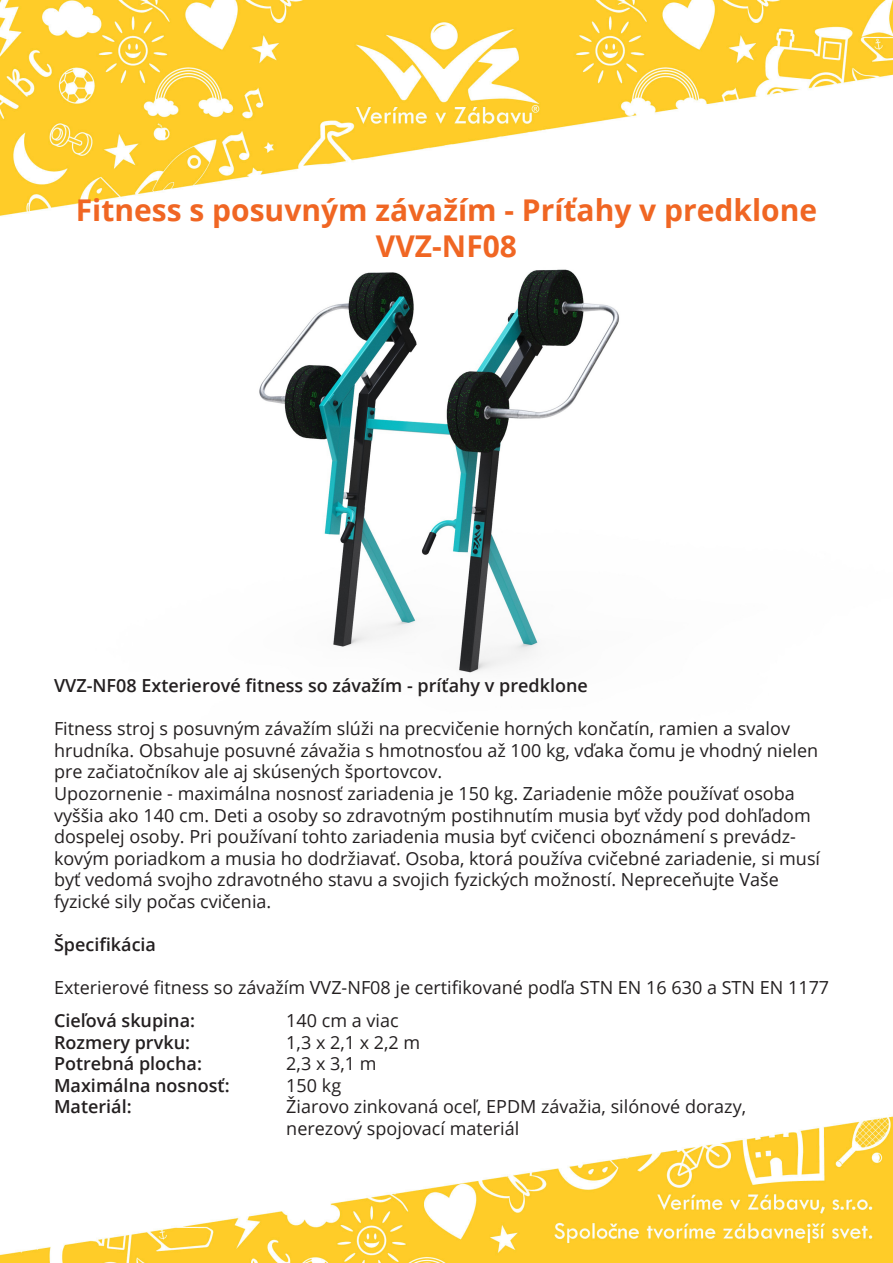
<style>
.page{position:relative;width:893px;height:1263px;background:#fff}
.page>*{position:absolute;margin:0;border:0;box-sizing:border-box;transform-origin:0 0}
.Veľký_Nádpis_-_Oranžová_-_20pt{font:700 30px "Open Sans";color:#f06623}
.Text_čierna_12pt{font:18px/21.6px "Open Sans";color:#231f20}
.Malý_nádpis_-_čierna_12pt{font:600 18px "Open Sans";color:#231f20}
</style>
<div class="page">
<img style="left:259px;top:269px;width:360px;height:404px">
<img style="left:0;top:1116px;width:893px;height:147px">
<img style="left:0;top:0;width:893px;height:216px">
<p class="Veľký_Nádpis_-_Oranžová_-_20pt" style="left:76px;top:189px;width:743px">Fitness s posuvným závažím - Príťahy v predklone</p>
<p class="Veľký_Nádpis_-_Oranžová_-_20pt" style="left:376px;top:225px;width:143px">VVZ-NF08</p>
<p class="Malý_nádpis_-_čierna_12pt" style="left:54px;top:673px;width:535px">VVZ-NF08 Exterierové fitness so závažím - príťahy v predklone</p>
<p class="Text_čierna_12pt" style="left:54px;top:717px;width:766px">Fitness stroj s posuvným závažím slúži na precvičenie horných končatín, ramien a svalov hrudníka. Obsahuje posuvné závažia s hmotnosťou až 100 kg, vďaka čomu je vhodný nielen pre začiatočníkov ale aj skúsených športovcov.</p>
<p class="Text_čierna_12pt" style="left:54px;top:782px;width:768px">Upozornenie - maximálna nosnosť zariadenia je 150 kg. Zariadenie môže používať osoba vyššia ako 140 cm. Deti a osoby so zdravotným postihnutím musia byť vždy pod dohľadom dospelej osoby. Pri používaní tohto zariadenia musia byť cvičenci oboznámení s prevádz&shy;kovým poriadkom a musia ho dodržiavať. Osoba, ktorá používa cvičebné zariadenie, si musí byť vedomá svojho zdravotného stavu a svojich fyzických možností. Nepreceňujte Vaše fyzické sily počas cvičenia.</p>
<p class="Malý_nádpis_-_čierna_12pt" style="left:54px;top:932px;width:104px">Špecifikácia</p>
<p class="Text_čierna_12pt" style="left:54px;top:977px;width:777px">Exterierové fitness so závažím VVZ-NF08 je certifikované podľa STN EN 16 630 a STN EN 1177</p>
<p class="Malý_nádpis_-_čierna_12pt" style="left:54px;top:1008px;width:143px">Cieľová skupina:</p>
<p class="Malý_nádpis_-_čierna_12pt" style="left:54px;top:1030px;width:138px">Rozmery prvku:</p>
<p class="Malý_nádpis_-_čierna_12pt" style="left:54px;top:1051px;width:149px">Potrebná plocha:</p>
<p class="Malý_nádpis_-_čierna_12pt" style="left:54px;top:1073px;width:177px">Maximálna nosnosť:</p>
<p class="Malý_nádpis_-_čierna_12pt" style="left:54px;top:1094px;width:79px">Materiál:</p>
<p class="Text_čierna_12pt" style="left:286px;top:1009px;width:114px">140 cm a viac</p>
<p class="Text_čierna_12pt" style="left:286px;top:1031px;width:136px">1,3 x 2,1 x 2,2 m</p>
<p class="Text_čierna_12pt" style="left:286px;top:1052px;width:92px">2,3 x 3,1 m</p>
<p class="Text_čierna_12pt" style="left:286px;top:1074px;width:56px">150 kg</p>
<p class="Text_čierna_12pt" style="left:286px;top:1096px;width:461px">Žiarovo zinkovaná oceľ, EPDM závažia, silónové dorazy,</p>
<p class="Text_čierna_12pt" style="left:286px;top:1117px;width:235px">nerezový spojovací materiál</p>
</div>
